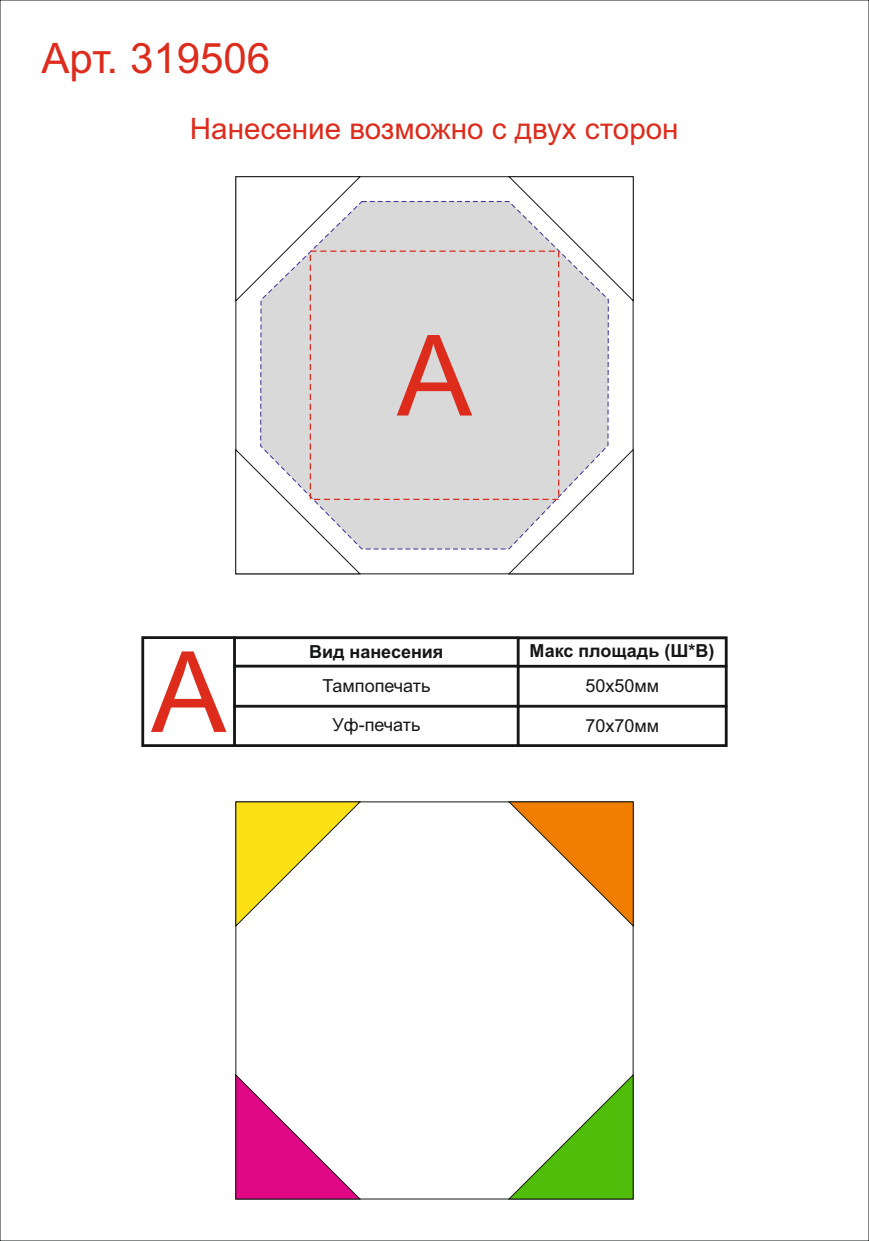
<style>
.page{position:relative;width:869px;height:1241px;background:#fff}
.page>*{position:absolute;margin:0;border:0;box-sizing:border-box;transform-origin:0 0}
.t1{font:112.35px "Arial";color:#dd2b1c}
.t2{font:42px "Arial";color:#dd2b1c}
.t3{font:29.57px "Arial";color:#dd2b1c}
.t4{font:18.03px "Arial";color:#151616}
.t5{font:700 18.03px "Arial";color:#151616}
</style>
<div class="page">
<div style="left:260px;top:201px;width:349px;height:349px;background:#d9d9da"></div>
<svg style="left:508px;top:176px;width:126px;height:127px"></svg>
<svg style="left:235px;top:176px;width:126px;height:127px"></svg>
<svg style="left:507px;top:447px;width:126px;height:128px"></svg>
<svg style="left:235px;top:447px;width:126px;height:127px"></svg>
<svg style="left:508px;top:801px;width:126px;height:127px"></svg>
<svg style="left:235px;top:801px;width:126px;height:127px"></svg>
<svg style="left:507px;top:1072px;width:126px;height:127px"></svg>
<svg style="left:235px;top:1072px;width:126px;height:128px"></svg>
<div style="left:233px;top:636px;width:286px;height:31px;border:2px solid #151616"></div>
<div style="left:233px;top:664px;width:286px;height:43px;border:2px solid #151616"></div>
<div style="left:233px;top:704px;width:286px;height:42px;border:2px solid #151616"></div>
<div style="left:516px;top:664px;width:211px;height:43px;border:2px solid #151616"></div>
<div style="left:516px;top:636px;width:211px;height:31px;border:2px solid #151616"></div>
<div style="left:516px;top:704px;width:211px;height:42px;border:2px solid #151616"></div>
<div style="left:141px;top:636px;width:95px;height:110px;border:2px solid #151616"></div>
<h2 class="t2" style="left:42px;top:42px;width:230px">Арт. 319506</h2>
<h3 class="t3" style="left:190px;top:117px;width:490px">Нанесение возможно с двух сторон</h3>
<h1 class="t1" style="left:397px;top:333px;width:76px">A</h1>
<h1 class="t1" style="left:151px;top:650px;width:76px">A</h1>
<p class="t5" style="left:309px;top:644px;width:136px">Вид нанесения</p>
<p class="t5" style="left:529px;top:643px;width:186px">Макс площадь (Ш*В)</p>
<p class="t4" style="left:322px;top:679px;width:109px">Тампопечать</p>
<p class="t4" style="left:585px;top:679px;width:75px">50х50мм</p>
<p class="t4" style="left:332px;top:717px;width:89px">Уф-печать</p>
<p class="t4" style="left:585px;top:719px;width:75px">70х70мм</p>
</div>
